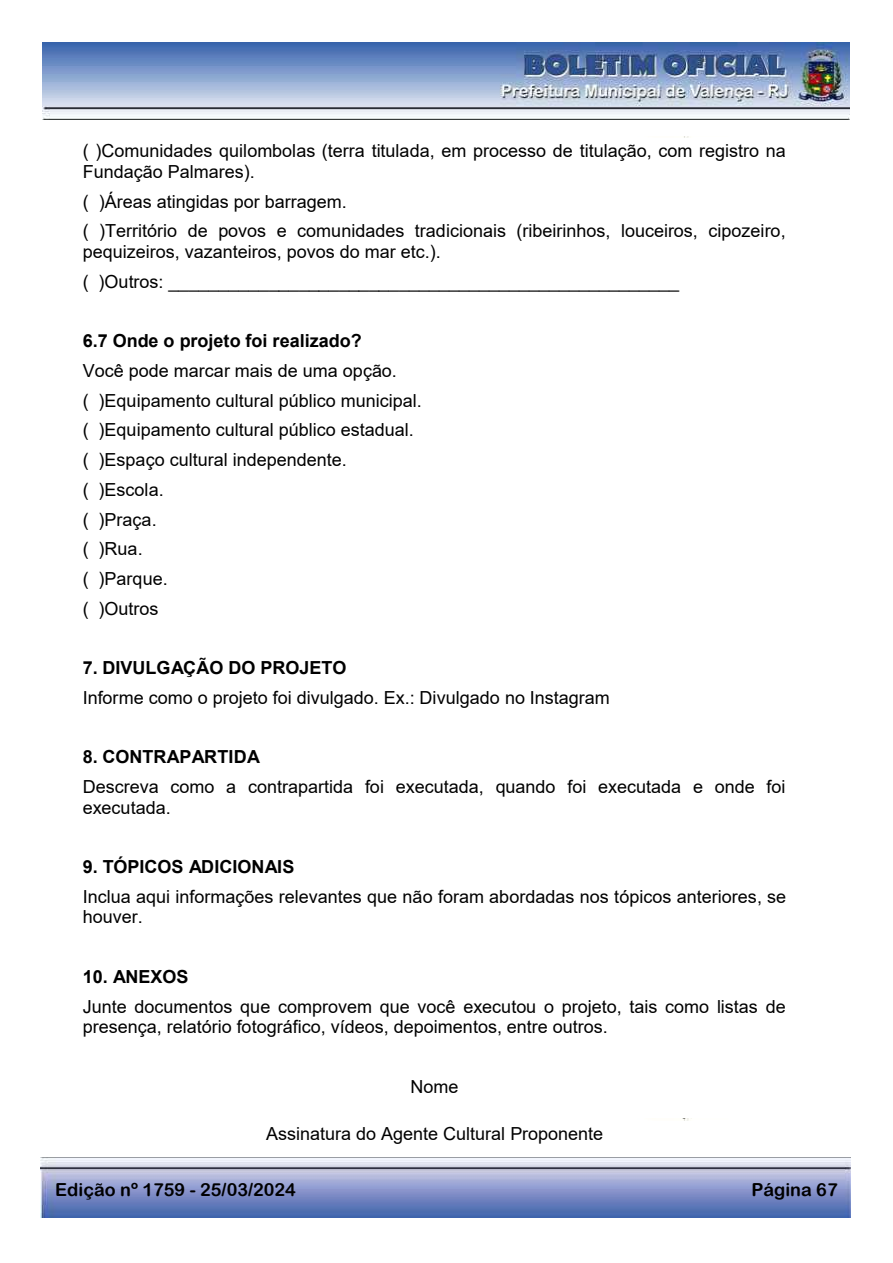
<style>
.page{position:relative;width:893px;height:1263px;background:#fff}
.page>*{position:absolute;margin:0;border:0;box-sizing:border-box;transform-origin:0 0}
.t1{font:18px/29.7px "Arial";color:#000}
.t2{font:700 18px "Arial";color:#000}
.t3{font:18px "Arial Rounded MT Bold";color:#000}
</style>
<div class="page">
<img style="left:43px;top:43px;width:806px;height:76px">
<img style="left:40px;top:1158px;width:811px;height:60px">
<p class="t1" style="left:83px;top:141px;width:704px;line-height:20.7px">( )Comunidades quilombolas (terra titulada, em processo de titulação, com registro na<br>Fundação Palmares).</p>
<p class="t1" style="left:83px;top:186px;width:704px">( )Áreas atingidas por barragem.<br>( )Território de povos e comunidades tradicionais (ribeirinhos, louceiros, cipozeiro,</p>
<p class="t1" style="left:83px;top:237px;width:598px">pequizeiros, vazanteiros, povos do mar etc.).<br>( )Outros: ___________________________________________________</p>
<p class="t2" style="left:83px;top:328px;width:280px">6.7 Onde o projeto foi realizado?</p>
<p class="t1" style="left:83px;top:356px;width:341px">Você pode marcar mais de uma opção.<br>( )Equipamento cultural público municipal. ( )Equipamento cultural público estadual. ( )Espaço cultural independente.<br>( )Escola.<br>( )Praça.<br>( )Rua.<br>( )Parque.<br>( )Outros</p>
<p class="t2" style="left:83px;top:655px;width:265px">7. DIVULGAÇÃO DO PROJETO</p>
<p class="t1" style="left:83px;top:682px;width:529px">Informe como o projeto foi divulgado. Ex.: Divulgado no Instagram</p>
<p class="t2" style="left:83px;top:744px;width:179px">8. CONTRAPARTIDA</p>
<p class="t1" style="left:83px;top:776px;width:704px;line-height:20.7px">Descreva como a contrapartida foi executada, quando foi executada e onde foi executada.</p>
<p class="t2" style="left:83px;top:854px;width:213px">9. TÓPICOS ADICIONAIS</p>
<p class="t1" style="left:83px;top:886px;width:705px;line-height:20.7px">Inclua aqui informações relevantes que não foram abordadas nos tópicos anteriores, se houver.</p>
<p class="t2" style="left:83px;top:964px;width:107px">10. ANEXOS</p>
<p class="t1" style="left:83px;top:996px;width:705px;line-height:20.7px">Junte documentos que comprovem que você executou o projeto, tais como listas de presença, relatório fotográfico, vídeos, depoimentos, entre outros.</p>
<p class="t1" style="left:410px;top:1071px;width:50px">Nome</p>
<p class="t1" style="left:266px;top:1119px;width:339px">Assinatura do Agente Cultural Proponente</p>
<p class="t3" style="left:55px;top:1179px;width:242px">Edição nº 1759 - 25/03/2024</p>
<p class="t3" style="left:751px;top:1179px;width:88px">Página 67</p>
</div>
